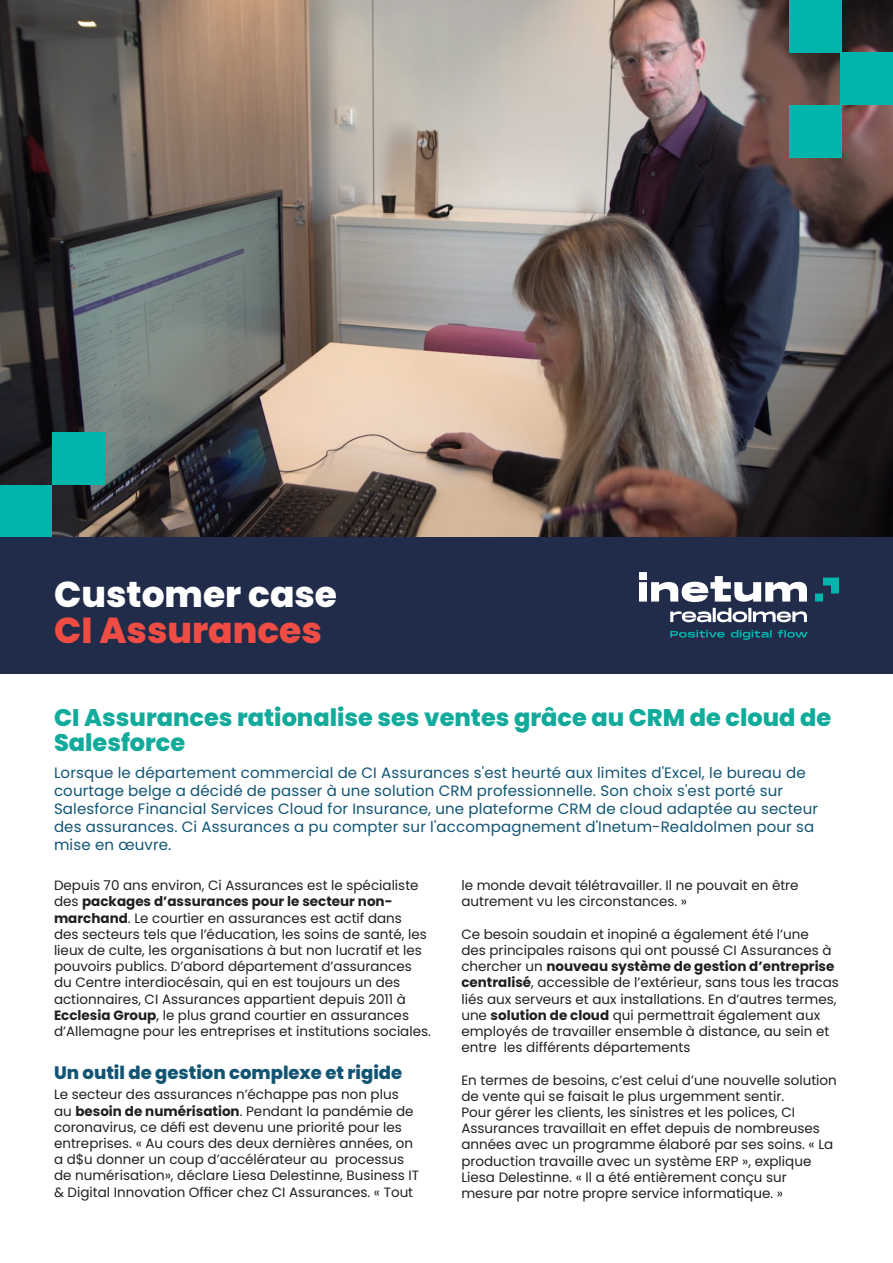
<style>
.page{position:relative;width:893px;height:1263px;background:#fff}
.page>*{position:absolute;margin:0;border:0;box-sizing:border-box;transform-origin:0 0}
.t1{font:800 36px "Poppins";color:#fff}
.t2{font:800 36px "Poppins";color:#ef4d44}
.Title_intro{font:800 24px/25.5px "Poppins";color:#12ab9b}
.Title_content{font:800 18px "Poppins";color:#115573}
.Title_intro-2{font:15px/18px "Poppins";letter-spacing:.01em;color:#115573}
.t3{font:13.5px/16.2px "Poppins";color:#231f20}
.s1{font-weight:700}
</style>
<div class="page">
<img style="left:0;top:0;width:893px;height:537px">
<div style="left:52px;top:433px;width:52px;height:52px;background:#00b5ac"></div>
<div style="left:0;top:485px;width:52px;height:52px;background:#00b5ac"></div>
<div style="left:0;top:537px;width:893px;height:137px;background:#212c4a"></div>
<svg style="left:639px;top:572px;width:168px;height:30px"></svg>
<svg style="left:815px;top:578px;width:24px;height:24px"></svg>
<svg style="left:670px;top:608px;width:137px;height:14px"></svg>
<svg style="left:670px;top:630px;width:138px;height:10px"></svg>
<div style="left:789px;top:0;width:52px;height:52px;background:#00b5ac"></div>
<div style="left:841px;top:52px;width:52px;height:52px;background:#00b5ac"></div>
<div style="left:789px;top:105px;width:52px;height:52px;background:#00b5ac"></div>
<p class="t1" style="left:54px;top:573px;width:284px">Customer case</p>
<p class="t2" style="left:54px;top:609px;width:269px">CI Assurances</p>
<p class="Title_intro" style="left:54px;top:705px;width:779px">CI Assurances rationalise ses ventes grâce au CRM de cloud de<br>Salesforce</p>
<p class="Title_intro-2" style="left:54px;top:764px;width:766px">Lorsque le département commercial de CI Assurances s'est heurté aux limites d'Excel, le bureau de courtage belge a décidé de passer à une solution CRM professionnelle. Son choix s'est porté sur Salesforce Financial Services Cloud for Insurance, une plateforme CRM de cloud adaptée au secteur des assurances. Ci Assurances a pu compter sur l'accompagnement d'Inetum-Realdolmen pour sa mise en œuvre.</p>
<p class="t3" style="left:54px;top:877px;width:378px">Depuis 70 ans environ, Ci Assurances est le spécialiste des <span class="s1">packages d’assurances pour le secteur non&shy;marchand</span>. Le courtier en assurances est actif dans<br>des secteurs tels que l’éducation, les soins de santé, les lieux de culte, les organisations à but non lucratif et les pouvoirs publics. D’abord département d’assurances du Centre interdiocésain, qui en est toujours un des actionnaires, CI Assurances appartient depuis 2011 à <span class="s1">Ecclesia Group</span>, le plus grand courtier en assurances d’Allemagne pour les entreprises et institutions sociales.</p>
<p class="Title_content" style="left:54px;top:1062px;width:350px">Un outil de gestion complexe et rigide</p>
<p class="t3" style="left:54px;top:1087px;width:367px">Le secteur des assurances n’échappe pas non plus au <span class="s1">besoin de numérisation</span>. Pendant la pandémie de coronavirus, ce défi est devenu une priorité pour les entreprises. « Au cours des deux dernières années, on a d$u donner un coup d’accélérateur au processus de numérisation», déclare Liesa Delestinne, Business IT &amp; Digital Innovation Officer chez CI Assurances. « Tout</p>
<p class="t3" style="left:461px;top:877px;width:339px">le monde devait télétravailler. Il ne pouvait en être autrement vu les circonstances. »</p>
<p class="t3" style="left:461px;top:926px;width:379px">Ce besoin soudain et inopiné a également été l’une<br>des principales raisons qui ont poussé CI Assurances à chercher un <span class="s1">nouveau système de gestion d’entreprise centralisé</span>, accessible de l’extérieur, sans tous les tracas liés aux serveurs et aux installations. En d’autres termes, une <span class="s1">solution de cloud</span> qui permettrait également aux employés de travailler ensemble à distance, au sein et entre les différents départements</p>
<p class="t3" style="left:461px;top:1072px;width:377px">En termes de besoins, c’est celui d’une nouvelle solution de vente qui se faisait le plus urgemment sentir.<br>Pour gérer les clients, les sinistres et les polices, CI Assurances travaillait en effet depuis de nombreuses années avec un programme élaboré par ses soins. « La production travaille avec un système ERP », explique Liesa Delestinne. « Il a été entièrement conçu sur mesure par notre propre service informatique. »</p>
</div>
